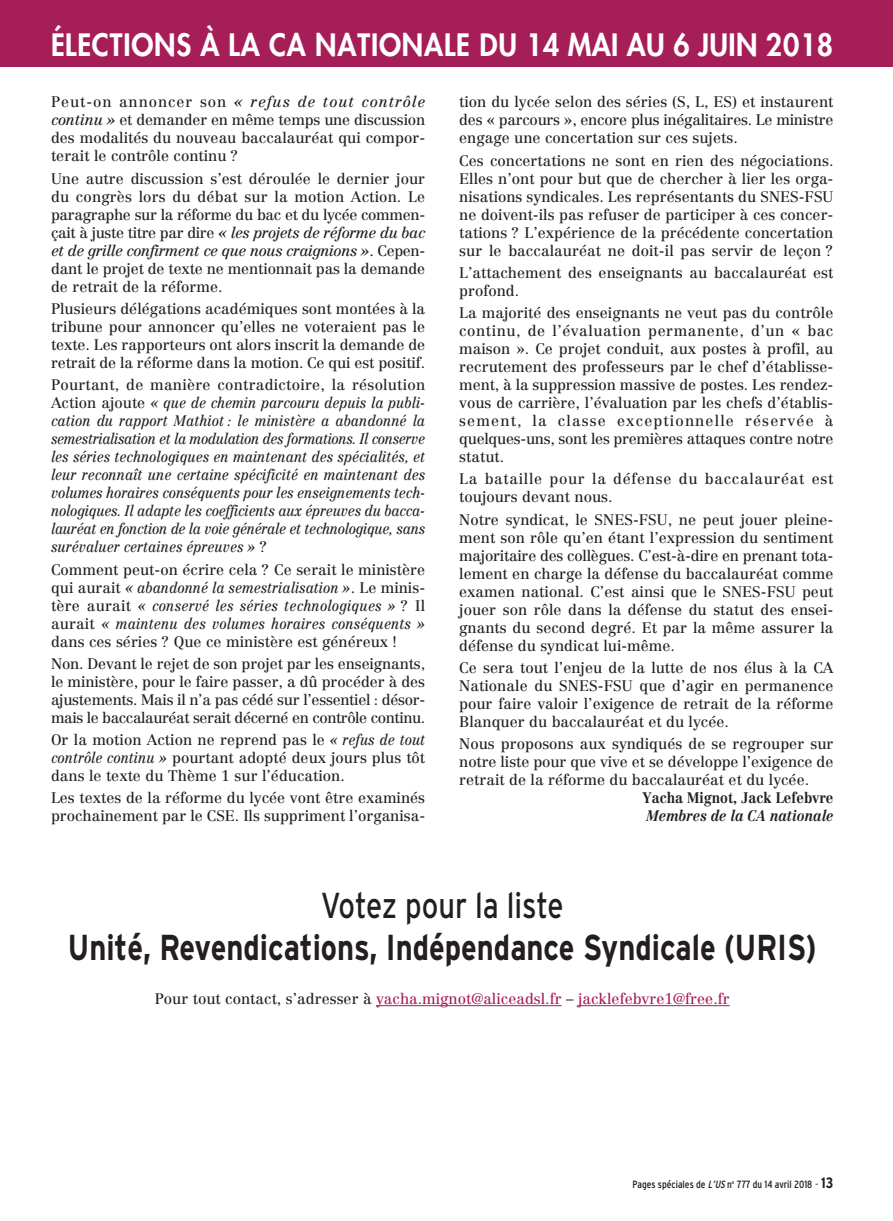
<style>
.page{position:relative;width:893px;height:1221px;background:#fff}
.page>*{position:absolute;margin:0;border:0;box-sizing:border-box;transform-origin:0 0}
.t1{font:700 36px/42px "Interstate";color:#231f20;text-align:center;scale:.81 1}
.t2{font:800 30px "Futura";letter-spacing:.03em;color:#fff;scale:.94 1}
.t3{font:15px/18px "Centennial";color:#231f20;text-align:justify}
.t4{font:italic 15px/18px "Centennial";color:#231f20;text-align:justify;scale:.9 1}
.t5{font:15px "Centennial";color:#a61e58}
.t6{font:15px/18px "Centennial";letter-spacing:.045em;color:#231f20}
.t7{font:700 15px "Centennial";color:#231f20;scale:.9 1}
.t8{font:italic 700 15px "Centennial";color:#231f20;scale:.9 1}
.t9{font:condensed 10.5px "Interstate";color:#231f20}
.s1{font-style:italic}
.s2{font-style:normal}
.s3{font-weight:400}
.s4{color:#231f20}
.s5{font-weight:300;font-stretch:normal}
.s6{font-weight:700;font-size:15px}
</style>
<div class="page">
<div style="left:0;top:0;width:893px;height:66px;background:#a61e58"></div>
<hr style="left:376px;top:1005px;width:186px;height:1px;background:#a61e58">
<hr style="left:578px;top:1005px;width:152px;height:1px;background:#a61e58">
<p class="t2" style="left:51px;top:29px;width:834px">ÉLECTIONS À LA CA NATIONALE DU 14 MAI AU 6 JUIN 2018</p>
<p class="t3" style="left:51px;top:94px;width:376px">Peut-on annoncer son <span class="s1">« refus de tout contrôle continu »</span> et demander en même temps une discussion des modalités du nouveau baccalauréat qui compor&shy;terait le contrôle continu ?</p>
<p class="t3" style="left:51px;top:171px;width:376px">Une autre discussion s’est déroulée le dernier jour du congrès lors du débat sur la motion Action. Le paragraphe sur la réforme du bac et du lycée commen&shy;çait à juste titre par dire <span class="s1">« les projets de réforme du bac et de grille confirment ce que nous craignions »</span>. Cepen&shy;dant le projet de texte ne mentionnait pas la demande de retrait de la réforme.</p>
<p class="t3" style="left:51px;top:301px;width:376px">Plusieurs délégations académiques sont montées à la tribune pour annoncer qu’elles ne voteraient pas le texte. Les rapporteurs ont alors inscrit la demande de retrait de la réforme dans la motion. Ce qui est positif.</p>
<p class="t4" style="left:51px;top:377px;width:417px"><span class="s2">Pourtant, de manière contradictoire, la résolution Action ajoute</span> « que de chemin parcouru depuis la publi&shy;cation du rapport Mathiot : le ministère a abandonné la semestrialisation et la modulation des formations. Il conserve les séries technologiques en maintenant des spécialités, et leur reconnaît une certaine spécificité en maintenant des volumes horaires conséquents pour les enseignements tech&shy;nologiques. Il adapte les coefficients aux épreuves du bacca&shy;lauréat en fonction de la voie générale et technologique, sans surévaluer certaines épreuves » <span class="s2">?</span></p>
<p class="t3" style="left:51px;top:561px;width:376px">Comment peut-on écrire cela ? Ce serait le ministère qui aurait <span class="s1">« abandonné la semestrialisation »</span>. Le minis&shy;tère aurait <span class="s1">« conservé les séries technologiques »</span> ? Il aurait <span class="s1">« maintenu des volumes horaires conséquents » </span>dans ces séries ? Que ce ministère est généreux !</p>
<p class="t3" style="left:51px;top:656px;width:376px">Non. Devant le rejet de son projet par les enseignants, le ministère, pour le faire passer, a dû procéder à des ajustements. Mais il n’a pas cédé sur l’essentiel : désor&shy;mais le baccalauréat serait décerné en contrôle continu.</p>
<p class="t3" style="left:51px;top:732px;width:376px">Or la motion Action ne reprend pas le <span class="s1">« refus de tout contrôle continu »</span> pourtant adopté deux jours plus tôt dans le texte du Thème 1 sur l’éducation.</p>
<p class="t3" style="left:51px;top:790px;width:376px">Les textes de la réforme du lycée vont être examinés prochainement par le CSE. Ils suppriment l’organisa-</p>
<p class="t3" style="left:459px;top:94px;width:376px">tion du lycée selon des séries (S, L, ES) et instaurent des « parcours », encore plus inégalitaires. Le ministre engage une concertation sur ces sujets.</p>
<p class="t3" style="left:459px;top:153px;width:376px">Ces concertations ne sont en rien des négociations.<br>Elles n’ont pour but que de chercher à lier les orga&shy;nisations syndicales. Les représentants du SNES-FSU ne doivent-ils pas refuser de participer à ces concer&shy;tations ? L’expérience de la précédente concertation sur le baccalauréat ne doit-il pas servir de leçon ?</p>
<p class="t3" style="left:459px;top:265px;width:376px">L’attachement des enseignants au baccalauréat est profond.</p>
<p class="t3" style="left:459px;top:305px;width:376px">La majorité des enseignants ne veut pas du contrôle continu, de l’évaluation permanente, d’un « bac maison ». Ce projet conduit, aux postes à profil, au recrutement des professeurs par le chef d’établisse&shy;ment, à la suppression massive de postes. Les rendez&shy;vous de carrière, l’évaluation par les chefs d’établis&shy;sement, la classe exceptionnelle réservée à quelques-uns, sont les premières attaques contre notre statut.</p>
<p class="t6" style="left:459px;top:471px;width:376px">La bataille pour la défense du baccalauréat est toujours devant nous.</p>
<p class="t3" style="left:459px;top:512px;width:376px">Notre syndicat, le SNES-FSU, ne peut jouer pleine&shy;ment son rôle qu’en étant l’expression du sentiment majoritaire des collègues. C’est-à-dire en prenant tota&shy;lement en charge la défense du baccalauréat comme examen national. C’est ainsi que le SNES-FSU peut jouer son rôle dans la défense du statut des ensei&shy;gnants du second degré. Et par la même assurer la défense du syndicat lui-même.</p>
<p class="t3" style="left:459px;top:660px;width:376px">Ce sera tout l’enjeu de la lutte de nos élus à la CA Nationale du SNES-FSU que d’agir en permanence pour faire valoir l’exigence de retrait de la réforme Blanquer du baccalauréat et du lycée.</p>
<p class="t3" style="left:459px;top:736px;width:376px">Nous proposons aux syndiqués de se regrouper sur</p>
<p class="t3" style="left:459px;top:754px;width:376px">notre liste pour que vive et se développe l’exigence de</p>
<p class="t3" style="left:459px;top:772px;width:351px">retrait de la réforme du baccalauréat et du lycée.</p>
<p class="t7" style="left:642px;top:792px;width:214px">Yacha Mignot, Jack Lefebvre</p>
<p class="t8" style="left:646px;top:809px;width:209px">Membres de la CA nationale</p>
<p class="t1" style="left:68px;top:887px;width:926px"><span class="s3">Votez pour la liste<br></span>Unité, Revendications, Indépendance Syndicale (URIS)</p>
<p class="t5" style="left:155px;top:992px;width:576px"><span class="s4">Pour tout contact, s’adresser à</span> yacha.mignot@aliceadsl.fr <span class="s4">–</span> jacklefebvre1@free.fr</p>
<p class="t9" style="left:633px;top:1180px;width:202px">Pages spéciales de <span class="s1">L’US</span>n<sup>o</sup> 777 du 14 avril 2018 <span class="s5">-</span> <span class="s6">13</span></p>
</div>
